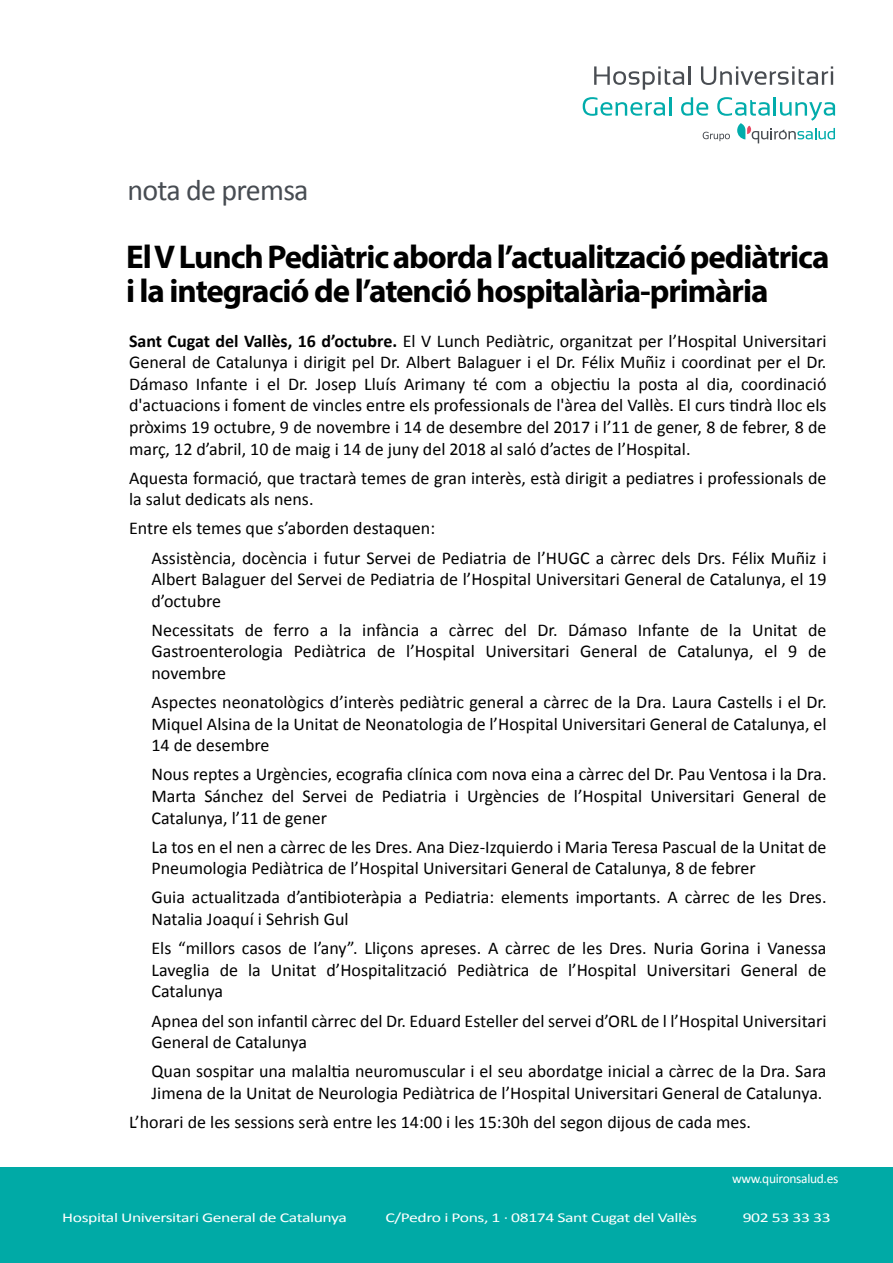
<style>
.page{position:relative;width:893px;height:1263px;background:#fff}
.page>*{position:absolute;margin:0;border:0;box-sizing:border-box;transform-origin:0 0}
.t1{font:700 33px/34.5px "Myriad Pro";letter-spacing:-.03em;color:#000}
.t2{font:30px "Calibri";letter-spacing:-.025em;color:#474c52}
.t3{font:18px/21.6px "Calibri";color:#000}
.t4{font:13.5px "Calibri";letter-spacing:-.025em;color:#fff;scale:1.31 1}
.t5{font:13.5px "Calibri";letter-spacing:-.025em;color:#fff}
.s1{font-weight:700}
</style>
<div class="page">
<div style="left:0;top:1167px;width:893px;height:96px;background:#00aaa6"></div>
<svg style="left:594px;top:66px;width:96px;height:24px"></svg>
<svg style="left:701px;top:66px;width:132px;height:19px"></svg>
<svg style="left:583px;top:97px;width:88px;height:19px"></svg>
<svg style="left:681px;top:97px;width:154px;height:46px"></svg>
<h2 class="t2" style="left:128px;top:171px;width:183px">nota de premsa</h2>
<h1 class="t1" style="left:126px;top:238px;width:705px">El V Lunch Pediàtric aborda l’actualització pediàtrica i la integració de l’atenció hospitalària-primària</h1>
<p class="t3" style="left:129px;top:330px;width:699px;text-align:justify"><span class="s1">Sant Cugat del Vallès, 16 d’octubre.</span> El V Lunch Pediàtric, organitzat per l’Hospital Universitari General de Catalunya i dirigit pel Dr. Albert Balaguer i el Dr. Félix Muñiz i coordinat per el Dr.<br>Dámaso Infante i el Dr. Josep Lluís Arimany té com a objectiu la posta al dia, coordinació d'actuacions i foment de vincles entre els professionals de l'àrea del Vallès. El curs tindrà lloc els pròxims 19 octubre, 9 de novembre i 14 de desembre del 2017 i l’11 de gener, 8 de febrer, 8 de març, 12 d’abril, 10 de maig i 14 de juny del 2018 al saló d’actes de l’Hospital.</p>
<p class="t3" style="left:129px;top:467px;width:699px">Aquesta formació, que tractarà temes de gran interès, està dirigit a pediatres i professionals de la salut dedicats als nens.</p>
<p class="t3" style="left:152px;top:514px;width:676px;line-height:29.1px;text-indent:-22px">Entre els temes que s’aborden destaquen:<br>Assistència, docència i futur Servei de Pediatria de l’HUGC a càrrec dels Drs. Félix Muñiz i</p>
<p class="t3" style="left:152px;top:568px;width:676px">Albert Balaguer del Servei de Pediatria de l’Hospital Universitari General de Catalunya, el 19 d’octubre</p>
<p class="t3" style="left:152px;top:619px;width:676px;text-align:justify">Necessitats de ferro a la infància a càrrec del Dr. Dámaso Infante de la Unitat de Gastroenterologia Pediàtrica de l’Hospital Universitari General de Catalunya, el 9 de novembre</p>
<p class="t3" style="left:152px;top:691px;width:677px;text-align:justify">Aspectes neonatològics d’interès pediàtric general a càrrec de la Dra. Laura Castells i el Dr.<br>Miquel Alsina de la Unitat de Neonatologia de l’Hospital Universitari General de Catalunya, el 14 de desembre</p>
<p class="t3" style="left:152px;top:764px;width:677px;text-align:justify">Nous reptes a Urgències, ecografia clínica com nova eina a càrrec del Dr. Pau Ventosa i la Dra.<br>Marta Sánchez del Servei de Pediatria i Urgències de l’Hospital Universitari General de Catalunya, l’11 de gener</p>
<p class="t3" style="left:152px;top:836px;width:676px">La tos en el nen a càrrec de les Dres. Ana Diez-Izquierdo i Maria Teresa Pascual de la Unitat de<br>Pneumologia Pediàtrica de l’Hospital Universitari General de Catalunya, 8 de febrer</p>
<p class="t3" style="left:152px;top:887px;width:676px">Guia actualitzada d’antibioteràpia a Pediatria: elements importants. A càrrec de les Dres.<br>Natalia Joaquí i Sehrish Gul</p>
<p class="t3" style="left:152px;top:937px;width:677px;text-align:justify">Els “millors casos de l’any”. Lliçons apreses. A càrrec de les Dres. Nuria Gorina i Vanessa Laveglia de la Unitat d’Hospitalització Pediàtrica de l’Hospital Universitari General de Catalunya</p>
<p class="t3" style="left:152px;top:1010px;width:676px">Apnea del son infantil càrrec del Dr. Eduard Esteller del servei d’ORL de l l’Hospital Universitari<br>General de Catalunya</p>
<p class="t3" style="left:152px;top:1060px;width:677px">Quan sospitar una malaltia neuromuscular i el seu abordatge inicial a càrrec de la Dra. Sara<br>Jimena de la Unitat de Neurologia Pediàtrica de l’Hospital Universitari General de Catalunya.</p>
<p class="t3" style="left:129px;top:1111px;width:623px">L’horari de les sessions serà entre les 14:00 i les 15:30h del segon dijous de cada mes.</p>
<p class="t5" style="left:732px;top:1170px;width:108px">www.quironsalud.es</p>
<p class="t4" style="left:62px;top:1209px;width:219px">Hospital Universitari General de Catalunya</p>
<p class="t4" style="left:385px;top:1209px;width:239px">C/Pedro i Pons, 1 · 08174 Sant Cugat del Vallès</p>
<p class="t4" style="left:743px;top:1209px;width:69px">902 53 33 33</p>
</div>
